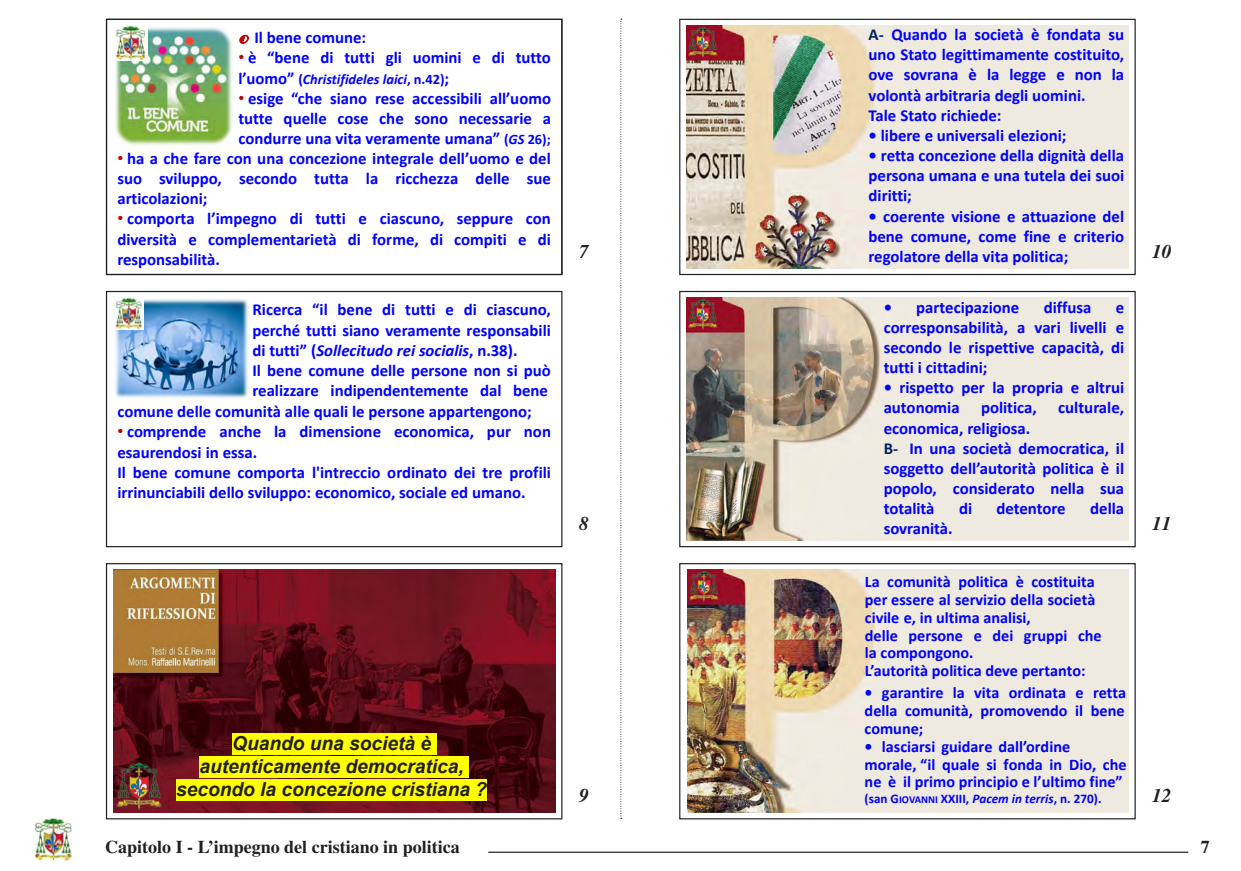
<style>
.page{position:relative;width:1241px;height:871px;background:#fff}
.page>*{position:absolute;margin:0;border:0;box-sizing:border-box;transform-origin:0 0}
.t1{font:italic 700 19.5px "Times LT Std";color:#231f20}
.t2{font:italic 700 19.2px/23.1px "Arial";color:#231f20;text-align:center}
.t3{font:700 18px "Times LT Std";color:#231f20}
.t4{font:700 16.8px/20.1px "Calibri";color:#00f;text-align:justify}
.t5{font:italic 700 16.8px "Calibri";color:#00f}
.t6{font:700 16.2px/17.9px "Calibri";color:#00f}
.t7{font:italic 700 14.4px "Calibri";color:#00f}
.t8{font:700 13.2px "Calibri";color:#00f}
.s1{font-family:"Broadway";font-weight:400;font-style:italic;font-size:14.4px;color:#c00000}
.s2{font-family:"Arial";font-weight:400;color:#c00000}
.s3{font-style:normal;font-size:16.8px}
.s4{font-style:normal}
.s5{font-size:14.4px}
.s6{font-style:italic;font-size:14.4px}
.s7{color:#002060}
.s8{font-size:10.65px}
.s9{font-style:italic}
</style>
<div class="page">
<svg style="left:620px;top:19px;width:2px;height:800px"></svg>
<img style="left:35px;top:818px;width:37px;height:43px">
<hr style="left:488px;top:852px;width:700px;height:1px;background:#231f20">
<img style="left:688px;top:570px;width:440px;height:243px">
<div style="left:679px;top:563px;width:457px;height:256px;border:1px solid #231f20"></div>
<img style="left:686px;top:298px;width:442px;height:242px">
<div style="left:679px;top:291px;width:457px;height:256px;border:1px solid #231f20"></div>
<img style="left:686px;top:26px;width:442px;height:242px">
<div style="left:679px;top:19px;width:457px;height:256px;border:1px solid #231f20"></div>
<img style="left:113px;top:570px;width:442px;height:243px">
<div style="left:232px;top:733px;width:204px;height:21px;background:#ff0"></div>
<div style="left:199px;top:756px;width:270px;height:22px;background:#ff0"></div>
<div style="left:176px;top:779px;width:311px;height:22px;background:#ff0"></div>
<div style="left:106px;top:563px;width:456px;height:256px;border:1px solid #231f20"></div>
<img style="left:113px;top:299px;width:135px;height:99px">
<img style="left:113px;top:297px;width:31px;height:32px">
<div style="left:106px;top:291px;width:456px;height:256px;border:1px solid #231f20"></div>
<img style="left:115px;top:27px;width:117px;height:118px">
<img style="left:114px;top:25px;width:33px;height:36px">
<div style="left:106px;top:19px;width:456px;height:256px;border:1px solid #231f20"></div>
<p class="t4" style="left:238px;top:27px;width:129px"><span class="s1">o</span> Il bene comune:</p>
<p class="t4" style="left:238px;top:47px;width:314px"><span class="s2">•</span> è “bene di tutti gli uomini e di tutto</p>
<p class="t7" style="left:238px;top:69px;width:212px"><span class="s3">l’uomo”</span> <span class="s4">(</span>Christifideles laici<span class="s4">, n.42)</span><span class="s3">;</span></p>
<p class="t4" style="left:238px;top:88px;width:314px"><span class="s2">•</span> esige “che siano rese accessibili all’uomo tutte quelle cose che sono necessarie a condurre una vita veramente umana” <span class="s5">(</span><span class="s6">GS</span> <span class="s5">26);</span></p>
<p class="t4" style="left:117px;top:148px;width:435px"><span class="s2">•</span> ha a che fare con una concezione integrale dell’uomo e del suo sviluppo, secondo tutta la ricchezza delle sue articolazioni;</p>
<p class="t4" style="left:117px;top:209px;width:435px"><span class="s2">•</span> comporta l’impegno di tutti e ciascuno, seppure con diversità e complementarietà di forme, di compiti e di responsabilità.</p>
<p class="t4" style="left:252px;top:299px;width:300px">Ricerca “il bene di tutti e di ciascuno,</p>
<p class="t4" style="left:252px;top:320px;width:300px">perché tutti siano veramente responsabili</p>
<p class="t5" style="left:252px;top:338px;width:267px"><span class="s4">di tutti” (</span>Sollecitudo rei socialis<span class="s4">, n.38).</span></p>
<p class="t4" style="left:252px;top:360px;width:300px">Il bene comune delle persone non si può</p>
<p class="t4" style="left:252px;top:380px;width:297px">realizzare indipendentemente dal bene</p>
<p class="t4" style="left:117px;top:401px;width:416px">comune delle comunità alle quali le persone appartengono;</p>
<p class="t4" style="left:117px;top:421px;width:435px;text-align:left"><span class="s2">•</span> comprende anche la dimensione economica, pur non esaurendosi in essa.<br>Il bene comune comporta l'intreccio ordinato dei tre profili irrinunciabili dello sviluppo: economico, sociale ed umano.</p>
<p class="t2" style="left:176px;top:733px;width:312px">Quando una società è autenticamente democratica, secondo la concezione cristiana ?</p>
<p class="t4" style="left:868px;top:24px;width:257px;text-align:left"><span class="s7">A-</span> Quando la società è fondata su uno Stato legittimamente costituito, ove sovrana è la legge e non la volontà arbitraria degli uomini.<br>Tale Stato richiede:</p>
<p class="t4" style="left:868px;top:125px;width:199px">• libere e universali elezioni;</p>
<p class="t4" style="left:868px;top:145px;width:257px">• retta concezione della dignità della persona umana e una tutela dei suoi diritti;</p>
<p class="t4" style="left:868px;top:206px;width:257px">• coerente visione e attuazione del bene comune, come fine e criterio regolatore della vita politica;</p>
<p class="t1" style="left:579px;top:240px;width:11px">7</p>
<p class="t1" style="left:1152px;top:240px;width:21px">10</p>
<p class="t4" style="left:884px;top:297px;width:137px">• partecipazione</p>
<p class="t4" style="left:1044px;top:297px;width:49px">diffusa</p>
<p class="t4" style="left:884px;top:297px;width:242px;text-indent:232px">e corresponsabilità, a vari livelli e secondo le rispettive capacità, di tutti i cittadini;</p>
<p class="t4" style="left:884px;top:377px;width:242px">• rispetto per la propria e altrui autonomia</p>
<p class="t4" style="left:981px;top:397px;width:57px">politica,</p>
<p class="t4" style="left:1058px;top:397px;width:67px">culturale,</p>
<p class="t4" style="left:884px;top:418px;width:242px;text-align:left">economica, religiosa.<br><span class="s7">B-</span> In una società democratica, il soggetto dell’autorità politica è il popolo, considerato nella sua totalità</p>
<p class="t4" style="left:959px;top:498px;width:15px">di</p>
<p class="t4" style="left:996px;top:498px;width:71px">detentore</p>
<p class="t4" style="left:1090px;top:498px;width:35px">della</p>
<p class="t1" style="left:579px;top:512px;width:11px">8</p>
<p class="t1" style="left:1152px;top:512px;width:21px">11</p>
<p class="t4" style="left:884px;top:518px;width:70px">sovranità.</p>
<p class="t6" style="left:865px;top:573px;width:238px">La comunità politica è costituita per essere al servizio della società civile e, in ultima analisi,<br>delle persone e dei gruppi che la compongono.<br>L’autorità politica deve pertanto:</p>
<p class="t6" style="left:865px;top:684px;width:263px;text-align:justify">• garantire la vita ordinata e retta della comunità, promovendo il bene comune;</p>
<p class="t6" style="left:865px;top:737px;width:263px">• lasciarsi guidare dall’ordine<br>morale, “il quale si fonda in Dio, che ne è il primo principio e l’ultimo fine”</p>
<p class="t8" style="left:865px;top:789px;width:238px">(san G<span class="s8">IOVANNI</span> XXIII, <span class="s9">Pacem in terris</span>, n. 270).</p>
<p class="t1" style="left:579px;top:784px;width:11px">9</p>
<p class="t1" style="left:1152px;top:784px;width:21px">12</p>
<p class="t3" style="left:105px;top:836px;width:356px">Capitolo I - L’impegno del cristiano in politica</p>
<p class="t3" style="left:1201px;top:836px;width:10px">7</p>
</div>
